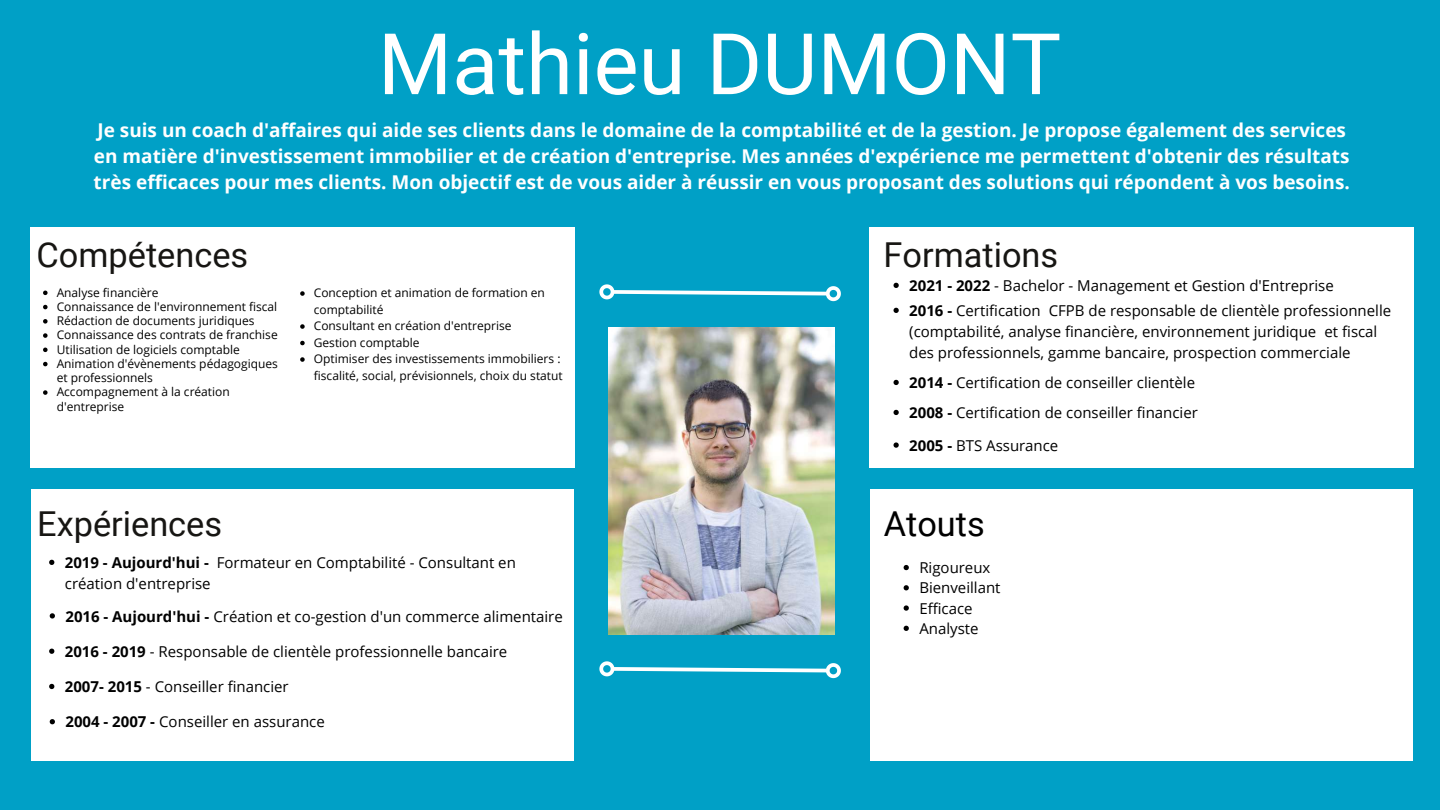
<style>
.page{position:relative;width:1440px;height:810px;background:#00a0c6}
.page>*{position:absolute;margin:0;border:0;box-sizing:border-box;transform-origin:0 0}
.t1{font:85px "Roboto";color:#fff}
.t2{font:34.3px "Roboto";color:#171613}
.t3{font:34.3px "Roboto";color:#000}
.t4{font:700 19px/26.2px "Open Sans";color:#fff}
.t5{font:15px/20.2px "Open Sans";color:#000}
.t6{font:12px/14.2px "Open Sans";color:#000}
.s1{font-weight:700}
</style>
<div class="page">
<div style="left:30px;top:227px;width:544px;height:241px;background:#fff"></div>
<div style="left:31px;top:490px;width:542px;height:271px;background:#fff"></div>
<div style="left:869px;top:227px;width:545px;height:241px;background:#fff"></div>
<div style="left:870px;top:490px;width:542px;height:271px;background:#fff"></div>
<svg style="left:599px;top:284px;width:242px;height:18px"></svg>
<svg style="left:599px;top:661px;width:242px;height:18px"></svg>
<img style="left:609px;top:328px;width:226px;height:307px">
<svg style="left:49px;top:560px;width:5px;height:5px"></svg>
<svg style="left:49px;top:649px;width:5px;height:5px"></svg>
<svg style="left:50px;top:613px;width:5px;height:6px"></svg>
<svg style="left:49px;top:684px;width:5px;height:5px"></svg>
<svg style="left:50px;top:719px;width:5px;height:5px"></svg>
<svg style="left:894px;top:283px;width:5px;height:5px"></svg>
<svg style="left:894px;top:308px;width:5px;height:5px"></svg>
<svg style="left:894px;top:380px;width:5px;height:5px"></svg>
<svg style="left:894px;top:410px;width:5px;height:5px"></svg>
<svg style="left:894px;top:442px;width:5px;height:6px"></svg>
<svg style="left:904px;top:565px;width:5px;height:5px"></svg>
<svg style="left:904px;top:585px;width:5px;height:5px"></svg>
<svg style="left:904px;top:605px;width:5px;height:6px"></svg>
<svg style="left:904px;top:626px;width:5px;height:5px"></svg>
<svg style="left:43px;top:291px;width:5px;height:4px"></svg>
<svg style="left:43px;top:305px;width:5px;height:4px"></svg>
<svg style="left:43px;top:319px;width:5px;height:5px"></svg>
<svg style="left:43px;top:333px;width:5px;height:5px"></svg>
<svg style="left:43px;top:348px;width:5px;height:4px"></svg>
<svg style="left:43px;top:362px;width:5px;height:4px"></svg>
<svg style="left:43px;top:390px;width:5px;height:5px"></svg>
<svg style="left:300px;top:291px;width:5px;height:5px"></svg>
<svg style="left:300px;top:324px;width:5px;height:5px"></svg>
<svg style="left:300px;top:341px;width:5px;height:4px"></svg>
<svg style="left:300px;top:357px;width:5px;height:5px"></svg>
<h1 class="t1" style="left:378px;top:15px;width:685px">Mathieu DUMONT</h1>
<p class="t4" style="left:94px;top:116px;width:1258px">Je suis un coach d'affaires qui aide ses clients dans le domaine de la comptabilité et de la gestion. Je propose également des services en matière d'investissement immobilier et de création d'entreprise. Mes années d'expérience me permettent d'obtenir des résultats très efficaces pour mes clients. Mon objectif est de vous aider à réussir en vous proposant des solutions qui répondent à vos besoins.</p>
<h2 class="t2" style="left:37px;top:235px;width:213px">Compétences</h2>
<p class="t6" style="left:57px;top:285px;width:223px">Analyse financière<br>Connaissance de l'environnement fiscal<br>Rédaction de documents juridiques<br>Connaissance des contrats de franchise<br>Utilisation de logiciels comptable<br>Animation d'évènements pédagogiques et professionnels<br>Accompagnement à la création d'entreprise</p>
<p class="t6" style="left:314px;top:284px;width:250px;line-height:16.5px">Conception et animation de formation en comptabilité<br>Consultant en création d'entreprise<br>Gestion comptable<br>Optimiser des investissements immobiliers : fiscalité, social, prévisionnels, choix du statut</p>
<h2 class="t2" style="left:37px;top:504px;width:186px">Expériences</h2>
<p class="t5" style="left:65px;top:552px;width:453px;line-height:21px"><span class="s1">2019 - Aujourd'hui -</span> Formateur en Comptabilité - Consultant en création d'entreprise</p>
<p class="t5" style="left:65px;top:606px;width:499px"><span class="s1">2016 - Aujourd'hui -</span> Création et co-gestion d'un commerce alimentaire</p>
<p class="t5" style="left:65px;top:641px;width:444px"><span class="s1">2016 - 2019</span> - Responsable de clientèle professionnelle bancaire</p>
<p class="t5" style="left:65px;top:676px;width:225px"><span class="s1">2007- 2015</span> - Conseiller financier</p>
<p class="t5" style="left:65px;top:711px;width:261px"><span class="s1">2004 - 2007 -</span> Conseiller en assurance</p>
<h2 class="t2" style="left:884px;top:235px;width:176px">Formations</h2>
<p class="t5" style="left:909px;top:273px;width:483px;line-height:25px"><span class="s1">2021 - 2022</span> - Bachelor - Management et Gestion d'Entreprise<br><span class="s1">2016 -</span> Certification CFPB de responsable de clientèle professionnelle</p>
<p class="t5" style="left:909px;top:321px;width:470px;line-height:21px">(comptabilité, analyse financière, environnement juridique et fiscal des professionnels, gamme bancaire, prospection commerciale</p>
<p class="t5" style="left:909px;top:367px;width:290px;line-height:30px"><span class="s1">2014 -</span> Certification de conseiller clientèle<br><span class="s1">2008 -</span> Certification de conseiller financier</p>
<p class="t5" style="left:909px;top:435px;width:151px"><span class="s1">2005 -</span> BTS Assurance</p>
<h2 class="t3" style="left:884px;top:504px;width:103px">Atouts</h2>
<p class="t5" style="left:919px;top:557px;width:83px">Rigoureux<br>Bienveillant<br>Efficace<br>Analyste</p>
</div>
